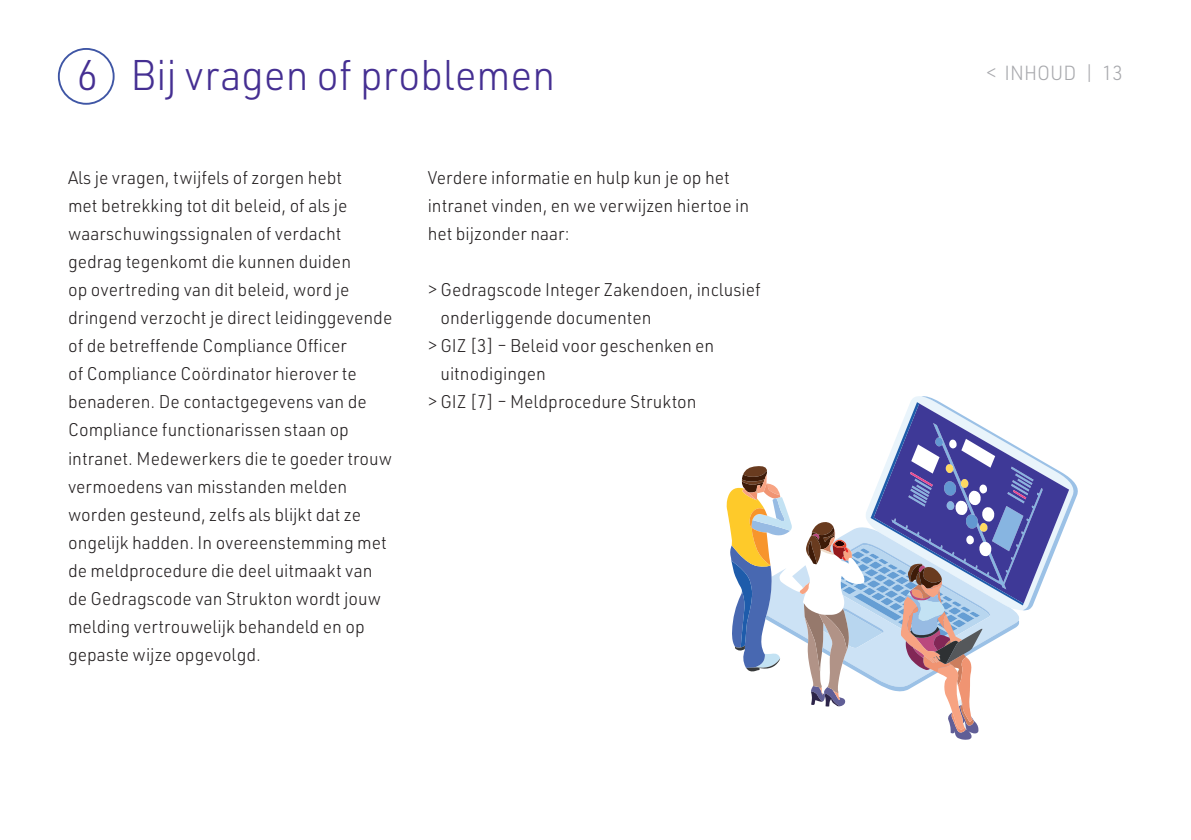
<style>
.page{position:relative;width:1191px;height:840px;background:#fff}
.page>*{position:absolute;margin:0;border:0;box-sizing:border-box;transform-origin:0 0}
.t1{font:300 42px "URWDIN";color:#452f92;scale:.96 1}
.t2{font:300 20px "URWDIN";color:#a8a9ad;scale:.96 1}
.t3{font:300 18px/28px "URWDIN";color:#231f20;scale:.96 1}
</style>
<div class="page">
<div style="left:58px;top:48px;width:57px;height:57px;border:2px solid #3f56a5;border-radius:50%"></div>
<svg style="left:726px;top:403px;width:351px;height:337px"></svg>
<p class="t1" style="left:77px;top:47px;width:500px">6 Bij vragen of problemen</p>
<p class="t3" style="left:68px;top:163px;width:339px">Als je vragen, twijfels of zorgen hebt<br>met betrekking tot dit beleid, of als je waarschuwingssignalen of verdacht gedrag tegenkomt die kunnen duiden<br>op overtreding van dit beleid, word je dringend verzocht je direct leidinggevende of de betreffende Compliance Officer<br>of Compliance Coördinator hierover te benaderen. De contactgegevens van de Compliance functionarissen staan op intranet. Medewerkers die te goeder trouw vermoedens van misstanden melden worden gesteund, zelfs als blijkt dat ze ongelijk hadden. In overeenstemming met de meldprocedure die deel uitmaakt van de Gedragscode van Strukton wordt jouw melding vertrouwelijk behandeld en op gepaste wijze opgevolgd.</p>
<p class="t3" style="left:428px;top:163px;width:336px">Verdere informatie en hulp kun je op het intranet vinden, en we verwijzen hiertoe in het bijzonder naar:</p>
<p class="t3" style="left:440px;top:275px;width:335px;text-indent:-13px">&gt; Gedragscode Integer Zakendoen, inclusief onderliggende documenten</p>
<p class="t3" style="left:440px;top:331px;width:287px;text-indent:-13px">&gt; GIZ [3] – Beleid voor geschenken en uitnodigingen</p>
<p class="t3" style="left:428px;top:387px;width:282px">&gt; GIZ [7] – Meldprocedure Strukton</p>
<p class="t2" style="left:986px;top:60px;width:143px">&lt; INHOUD | 13</p>
</div>
